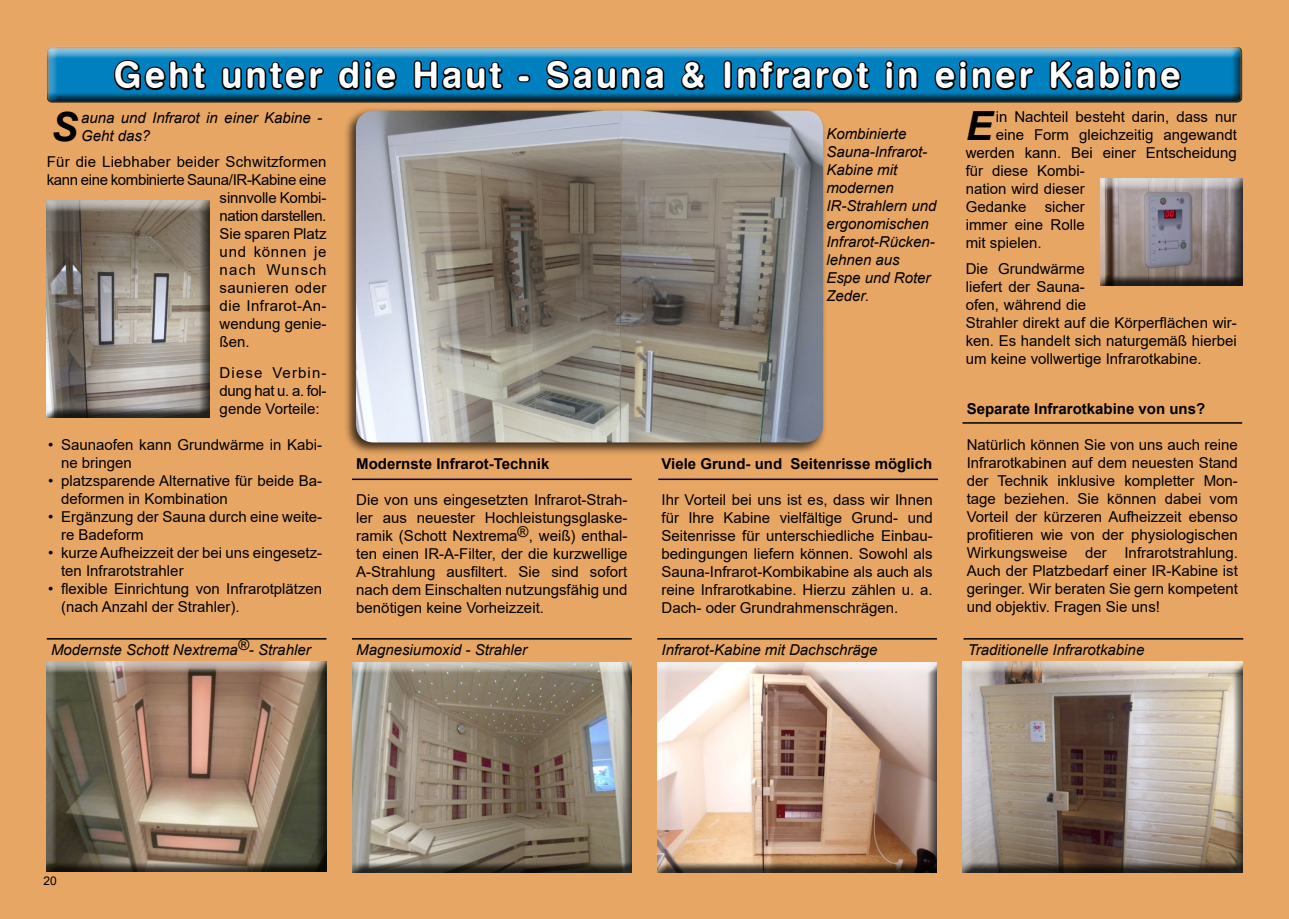
<style>
.page{position:relative;width:1289px;height:919px;background:#fff}
.page>*{position:absolute;margin:0;border:0;box-sizing:border-box;transform-origin:0 0}
.t1{font:italic 700 40.2px "Arial";color:#000}
.t2{font:36px "Swiss 721 BT Bold Rounded";letter-spacing:.08em;color:#fff}
.t3{font:15px/18px "Arial";color:#000}
.t4{font:italic 15px/18px "Arial";color:#000}
.t5{font:700 15px "Arial";color:#000}
.t6{font:15px "Arial";letter-spacing:-.025em;color:#000}
.t7{font:15px "Arial";letter-spacing:.025em;color:#000}
.t8{font:15px "Arial";letter-spacing:.045em;color:#000}
.t9{font:15px "Arial";letter-spacing:.08em;color:#000}
.t10{font:12px "Arial";color:#000}
</style>
<div class="page">
<div style="left:0;top:0;width:1288px;height:918px;background:#e7a664"></div>
<div style="left:961px;top:660px;width:282px;height:213px;background:#000;opacity:.75"></div>
<div style="left:351px;top:662px;width:282px;height:210px;background:#000;opacity:.75"></div>
<div style="left:656px;top:662px;width:282px;height:210px;background:#000;opacity:.75"></div>
<div style="left:342px;top:106px;width:490px;height:354px;background:#000;opacity:.75"></div>
<img style="left:356px;top:111px;width:467px;height:331px">
<div style="left:40px;top:41px;width:1203px;height:63px;background:#000;opacity:.75"></div>
<svg style="left:112px;top:58px;width:97px;height:35px;background:#004d73"></svg>
<svg style="left:219px;top:59px;width:107px;height:33px;background:#005077"></svg>
<svg style="left:336px;top:58px;width:63px;height:34px;background:#004c71"></svg>
<svg style="left:411px;top:58px;width:94px;height:35px;background:#004f76"></svg>
<svg style="left:515px;top:72px;width:18px;height:13px"></svg>
<svg style="left:544px;top:58px;width:123px;height:35px;background:#004e74"></svg>
<svg style="left:679px;top:58px;width:28px;height:34px"></svg>
<svg style="left:721px;top:58px;width:151px;height:35px;background:#005179"></svg>
<svg style="left:882px;top:58px;width:38px;height:34px"></svg>
<svg style="left:932px;top:58px;width:104px;height:34px;background:#005178"></svg>
<svg style="left:1047px;top:58px;width:136px;height:35px;background:#004d73"></svg>
<div style="left:45px;top:199px;width:165px;height:219px;background:#000;opacity:.75"></div>
<div style="left:1099px;top:178px;width:144px;height:108px;background:#000;opacity:.75"></div>
<hr style="left:352px;top:478px;width:279px;height:2px;background:#000">
<hr style="left:658px;top:478px;width:280px;height:2px;background:#000">
<hr style="left:962px;top:422px;width:280px;height:1px;background:#000">
<hr style="left:47px;top:638px;width:279px;height:1px;background:#000">
<hr style="left:352px;top:638px;width:279px;height:1px;background:#000">
<hr style="left:657px;top:638px;width:279px;height:1px;background:#000">
<hr style="left:963px;top:638px;width:280px;height:1px;background:#000">
<div style="left:45px;top:660px;width:282px;height:213px;background:#000;opacity:.75"></div>
<p class="t2" style="left:114px;top:52px;width:1068px">Geht unter die Haut - Sauna &amp; Infrarot in einer Kabine</p>
<p class="t1" style="left:51px;top:100px;width:28px">S</p>
<p class="t4" style="left:81px;top:108px;width:243px">auna und Infrarot in einer Kabine -<br>Geht das?</p>
<p class="t3" style="left:47px;top:153px;width:281px">Für die Liebhaber beider Schwitzformen</p>
<p class="t6" style="left:47px;top:169px;width:281px">kann eine kombinierte Sauna/IR-Kabine eine</p>
<p class="t3" style="left:220px;top:189px;width:108px">sinnvolle Kombi-</p>
<p class="t6" style="left:220px;top:205px;width:108px">nation darstellen.</p>
<p class="t3" style="left:220px;top:225px;width:108px">Sie sparen Platz</p>
<p class="t8" style="left:220px;top:241px;width:108px">und können je</p>
<p class="t9" style="left:220px;top:259px;width:108px">nach Wunsch</p>
<p class="t7" style="left:220px;top:277px;width:108px">saunieren oder</p>
<p class="t7" style="left:220px;top:295px;width:108px">die Infrarot-An-</p>
<p class="t3" style="left:220px;top:315px;width:108px">wendung genie-</p>
<p class="t3" style="left:220px;top:333px;width:32px">ßen.</p>
<p class="t3" style="left:220px;top:363px;width:108px;text-align:justify">Diese Verbin&shy;dung hat u. a. fol&shy;gende Vorteile:</p>
<p class="t3" style="left:61px;top:436px;width:263px;text-indent:-13px">• Saunaofen kann Grundwärme in Kabi&shy;ne bringen</p>
<p class="t3" style="left:61px;top:472px;width:263px;text-indent:-13px">• platzsparende Alternative für beide Ba&shy;deformen in Kombination</p>
<p class="t3" style="left:61px;top:508px;width:263px;text-indent:-13px">• Ergänzung der Sauna durch eine weite&shy;re Badeform</p>
<p class="t3" style="left:61px;top:544px;width:263px;text-indent:-13px">• kurze Aufheizzeit der bei uns eingesetz&shy;ten Infrarotstrahler</p>
<p class="t3" style="left:61px;top:580px;width:263px;text-indent:-13px">• flexible Einrichtung von Infrarotplätzen (nach Anzahl der Strahler).</p>
<p class="t5" style="left:356px;top:453px;width:195px">Modernste Infrarot-Technik</p>
<p class="t3" style="left:356px;top:491px;width:273px;text-align:justify">Die von uns eingesetzten Infrarot-Strah&shy;ler aus neuester Hochleistungsglaske&shy;ramik (Schott Nextrema®, weiß) enthal&shy;ten einen IR-A-Filter, der die kurzwellige A-Strahlung ausfiltert. Sie sind sofort nach dem Einschalten nutzungsfähig und benötigen keine Vorheizzeit.</p>
<p class="t4" style="left:826px;top:124px;width:112px">Kombinierte<br>Sauna-Infrarot-<br>Kabine mit modernen<br>IR-Strahlern und ergonomischen<br>Infrarot-Rücken&shy;lehnen aus<br>Espe und Roter<br>Zeder.</p>
<p class="t5" style="left:661px;top:453px;width:272px">Viele Grund- und Seitenrisse möglich</p>
<p class="t3" style="left:661px;top:491px;width:273px;text-align:justify">Ihr Vorteil bei uns ist es, dass wir Ihnen für Ihre Kabine vielfältige Grund- und Seitenrisse für unterschiedliche Einbau&shy;bedingungen liefern können. Sowohl als Sauna-Infrarot-Kombikabine als auch als reine Infrarotkabine. Hierzu zählen u. a.<br>Dach- oder Grundrahmenschrägen.</p>
<p class="t1" style="left:965px;top:99px;width:28px">E</p>
<p class="t3" style="left:995px;top:107px;width:243px">in Nachteil besteht darin, dass nur</p>
<p class="t3" style="left:995px;top:125px;width:243px">eine Form gleichzeitig angewandt</p>
<p class="t3" style="left:965px;top:143px;width:273px">werden kann. Bei einer Entscheidung</p>
<p class="t3" style="left:965px;top:161px;width:121px">für diese Kombi-</p>
<p class="t3" style="left:965px;top:179px;width:121px">nation wird dieser</p>
<p class="t3" style="left:965px;top:197px;width:121px">Gedanke sicher</p>
<p class="t3" style="left:965px;top:215px;width:121px">immer eine Rolle</p>
<p class="t3" style="left:965px;top:233px;width:77px">mit spielen.</p>
<p class="t3" style="left:965px;top:260px;width:273px">Die Grundwärme<br>liefert der Sauna-<br>ofen, während die<br>Strahler direkt auf die Körperflächen wir&shy;ken. Es handelt sich naturgemäß hierbei um keine vollwertige Infrarotkabine.</p>
<p class="t5" style="left:966px;top:398px;width:240px">Separate Infrarotkabine von uns?</p>
<p class="t3" style="left:966px;top:436px;width:273px;text-align:justify">Natürlich können Sie von uns auch reine Infrarotkabinen auf dem neuesten Stand der Technik inklusive kompletter Mon&shy;tage beziehen. Sie können dabei vom Vorteil der kürzeren Aufheizzeit ebenso profitieren wie von der physiologischen Wirkungsweise der Infrarotstrahlung.<br>Auch der Platzbedarf einer IR-Kabine ist geringer. Wir beraten Sie gern kompetent und objektiv. Fragen Sie uns!</p>
<p class="t4" style="left:51px;top:641px;width:261px">Modernste Schott Nextrema®- Strahler</p>
<p class="t4" style="left:356px;top:641px;width:172px">Magnesiumoxid - Strahler</p>
<p class="t4" style="left:661px;top:641px;width:217px">Infrarot-Kabine mit Dachschräge</p>
<p class="t4" style="left:967px;top:641px;width:178px">Traditionelle Infrarotkabine</p>
<p class="t10" style="left:44px;top:872px;width:15px">20</p>
</div>
